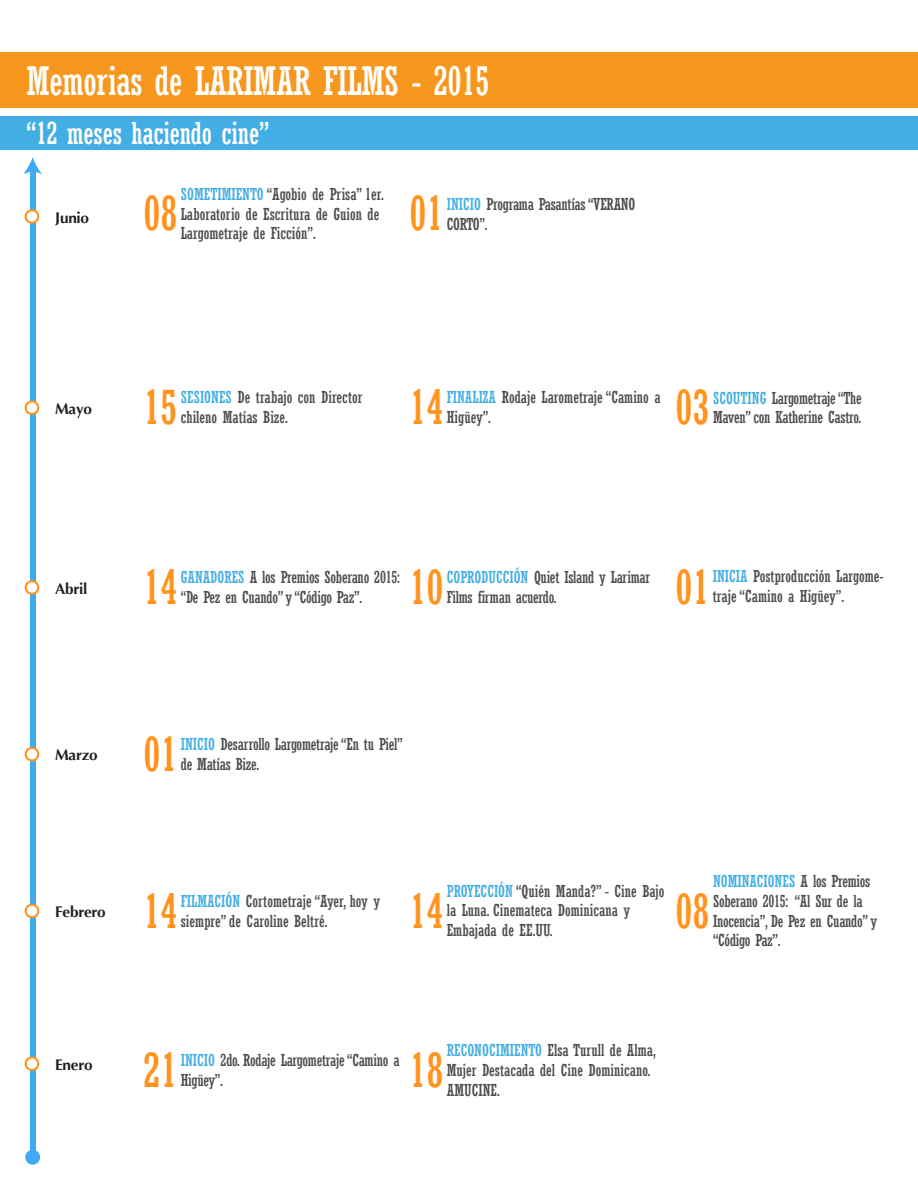
<style>
.page{position:relative;width:918px;height:1188px;background:#fff}
.page>*{position:absolute;margin:0;border:0;box-sizing:border-box;transform-origin:0 0}
.t1{font:condensed 46.5px "Rockwell";color:#ff931e}
.t2{font:condensed 39px "Rockwell";letter-spacing:-.01em;color:#fff}
.t3{font:condensed 30px "Rockwell";letter-spacing:-.01em;color:#fff}
.t4{font:condensed 16.5px/19.6px "Rockwell";color:#4d4d4d}
.t5{font:condensed 16.5px/19.6px "Rockwell";letter-spacing:-.02em;color:#4d4d4d}
.t6{font:700 15.45px "Optima";letter-spacing:-.015em;color:#231f20}
.s1{color:#43aee3}
</style>
<div class="page">
<div style="left:0;top:52px;width:918px;height:56px;background:#f7971d"></div>
<div style="left:0;top:116px;width:918px;height:34px;background:#43aee3"></div>
<div style="left:30px;top:168px;width:6px;height:992px;background:#3fa9f5"></div>
<div style="left:25px;top:1150px;width:15px;height:15px;background:#3fa9f5;border-radius:50%"></div>
<svg style="left:23px;top:157px;width:19px;height:17px"></svg>
<div style="left:26px;top:210px;width:12px;height:13px;background:#fff;border-radius:50%"></div>
<div style="left:25px;top:209px;width:14px;height:15px;border:2px solid #ff931e;border-radius:50%"></div>
<div style="left:26px;top:581px;width:12px;height:13px;background:#fff;border-radius:50%"></div>
<div style="left:25px;top:580px;width:14px;height:15px;border:2px solid #ff931e;border-radius:50%"></div>
<div style="left:26px;top:401px;width:12px;height:13px;background:#fff;border-radius:50%"></div>
<div style="left:25px;top:400px;width:14px;height:15px;border:2px solid #ff931e;border-radius:50%"></div>
<div style="left:26px;top:748px;width:12px;height:12px;background:#fff;border-radius:50%"></div>
<div style="left:25px;top:747px;width:14px;height:14px;border:2px solid #ff931e;border-radius:50%"></div>
<div style="left:26px;top:905px;width:12px;height:12px;background:#fff;border-radius:50%"></div>
<div style="left:25px;top:904px;width:14px;height:14px;border:2px solid #ff931e;border-radius:50%"></div>
<div style="left:26px;top:1057px;width:12px;height:13px;background:#fff;border-radius:50%"></div>
<div style="left:25px;top:1056px;width:14px;height:15px;border:2px solid #ff931e;border-radius:50%"></div>
<h2 class="t2" style="left:27px;top:59px;width:464px">Memorias de LARIMAR FILMS - 2015</h2>
<h3 class="t3" style="left:27px;top:116px;width:244px">“12 meses haciendo cine”</h3>
<p class="t6" style="left:55px;top:209px;width:36px">Junio</p>
<h1 class="t1" style="left:143px;top:187px;width:36px">08</h1>
<p class="t4" style="left:181px;top:184px;width:205px"><span class="s1">SOMETIMIENTO</span> “Agobio de Prisa” 1er.<br>Laboratorio de Escritura de Guion de<br>Largometraje de Ficción”.</p>
<h1 class="t1" style="left:409px;top:187px;width:36px">01</h1>
<p class="t5" style="left:447px;top:195px;width:190px"><span class="s1">INICIO</span> Programa Pasantías “VERANO<br>CORTO”.</p>
<p class="t6" style="left:55px;top:400px;width:38px">Mayo</p>
<h1 class="t1" style="left:143px;top:381px;width:36px">15</h1>
<p class="t4" style="left:181px;top:388px;width:183px"><span class="s1">SESIONES</span> De trabajo con Director chileno Matías Bize.</p>
<h1 class="t1" style="left:676px;top:381px;width:36px">03</h1>
<p class="t5" style="left:713px;top:388px;width:150px"><span class="s1">SCOUTING</span> Largometraje “The<br>Maven” con Katherine Castro.</p>
<h1 class="t1" style="left:409px;top:381px;width:36px">14</h1>
<p class="t4" style="left:447px;top:388px;width:215px"><span class="s1">FINALIZA</span> Rodaje Larometraje “Camino a</p>
<p class="t4" style="left:447px;top:407px;width:46px">Higüey”.</p>
<p class="t6" style="left:55px;top:580px;width:34px">Abril</p>
<p class="t5" style="left:181px;top:568px;width:221px"><span class="s1">GANADORES</span> A los Premios Soberano 2015: “De Pez en Cuando” y “Código Paz”.</p>
<h1 class="t1" style="left:409px;top:561px;width:36px">10</h1>
<p class="t5" style="left:447px;top:568px;width:205px"><span class="s1">COPRODUCCIÓN</span> Quiet Island y Larimar<br>Films firman acuerdo.</p>
<h1 class="t1" style="left:143px;top:561px;width:36px">14</h1>
<h1 class="t1" style="left:675px;top:561px;width:36px">01</h1>
<p class="t4" style="left:713px;top:566px;width:173px"><span class="s1">INICIA</span> Postproducción Largome-</p>
<p class="t4" style="left:713px;top:586px;width:133px">traje “Camino a Higüey”.</p>
<p class="t6" style="left:55px;top:746px;width:44px">Marzo</p>
<h1 class="t1" style="left:143px;top:727px;width:36px">01</h1>
<p class="t5" style="left:181px;top:735px;width:223px"><span class="s1">INICIO</span> Desarrollo Largometraje “En tu Piel” de Matías Bize.</p>
<p class="t6" style="left:55px;top:903px;width:52px">Febrero</p>
<p class="t6" style="left:55px;top:1056px;width:39px">Enero</p>
<p class="t5" style="left:713px;top:872px;width:166px"><span class="s1">NOMINACIONES</span> A los Premios<br>Soberano 2015: “Al Sur de la<br>Inocencia”, De Pez en Cuando” y “Código Paz”.</p>
<h1 class="t1" style="left:409px;top:884px;width:36px">14</h1>
<p class="t4" style="left:447px;top:881px;width:219px"><span class="s1">PROYECCIÓN</span> “Quién Manda?” - Cine Bajo la Luna. Cinemateca Dominicana y<br>Embajada de EE.UU.</p>
<h1 class="t1" style="left:143px;top:884px;width:36px">14</h1>
<p class="t4" style="left:181px;top:891px;width:201px"><span class="s1">FILMACIÓN</span> Cortometraje “Ayer, hoy y siempre” de Caroline Beltré.</p>
<h1 class="t1" style="left:676px;top:884px;width:36px">08</h1>
<h1 class="t1" style="left:143px;top:1043px;width:36px">21</h1>
<p class="t5" style="left:181px;top:1050px;width:220px"><span class="s1">INICIO</span> 2do. Rodaje Largometraje “Camino a<br>Higüey”.</p>
<h1 class="t1" style="left:409px;top:1043px;width:36px">18</h1>
<p class="t4" style="left:447px;top:1041px;width:211px"><span class="s1">RECONOCIMIENTO</span> Elsa Turull de Alma,<br>Mujer Destacada del Cine Dominicano.<br>AMUCINE.</p>
</div>
